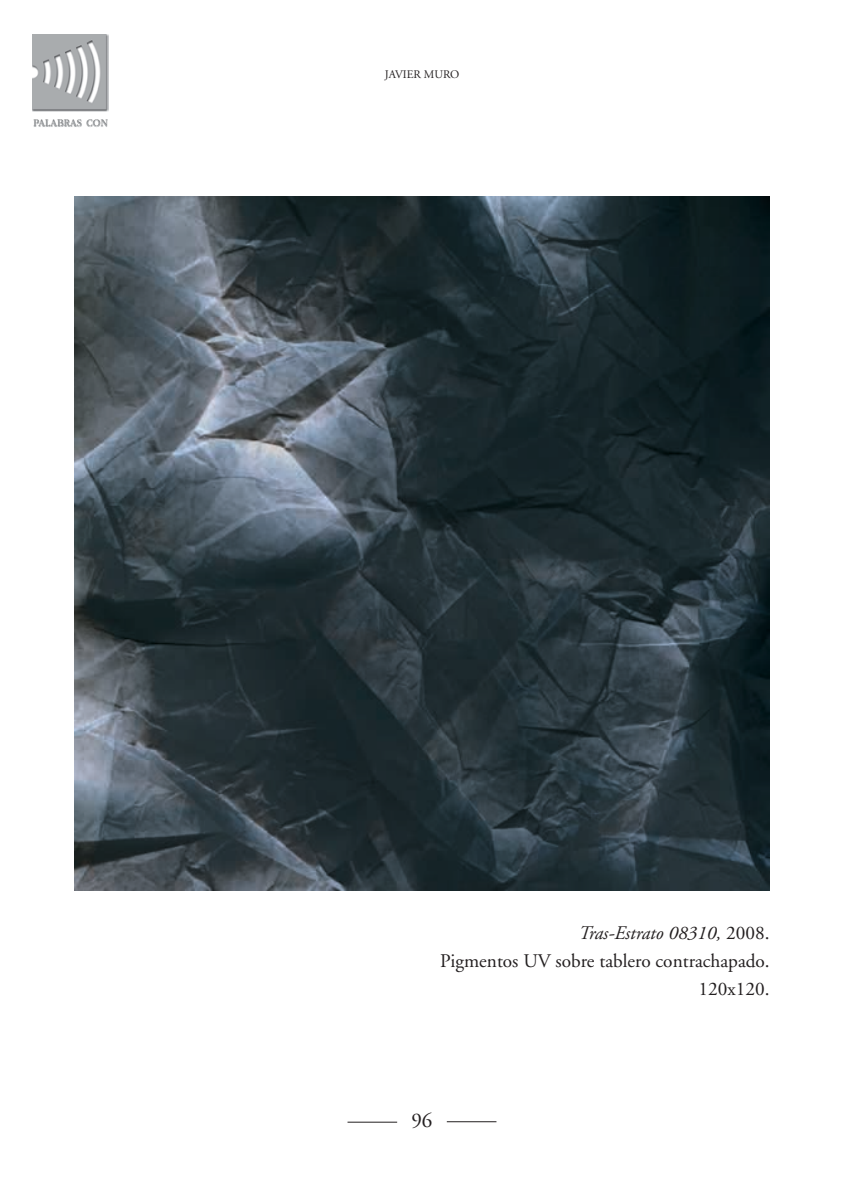
<style>
.page{position:relative;width:844px;height:1191px;background:#fff}
.page>*{position:absolute;margin:0;border:0;box-sizing:border-box;transform-origin:0 0}
.t1{font:21px "Adobe Garamond";color:#231f20}
.t2{font:19.25px/28px "Adobe Garamond";color:#231f20;text-align:right}
.t3{font:11.55px "Adobe Garamond";color:#231f20}
.t4{font:10.5px "ITC Garamond Std";letter-spacing:.005em;color:#6e7072;scale:.95 1}
.s1{font-style:italic}
</style>
<div class="page">
<hr style="left:347px;top:1121px;width:50px;height:1px;background:#231f20">
<hr style="left:446px;top:1121px;width:50px;height:1px;background:#231f20">
<img style="left:32px;top:35px;width:77px;height:76px">
<img style="left:74px;top:196px;width:695px;height:695px">
<p class="t4" style="left:33px;top:117px;width:80px">PALABRAS CON</p>
<p class="t3" style="left:384px;top:68px;width:76px">JAVIER MURO</p>
<p class="t2" style="left:440px;top:919px;width:331px"><span class="s1">Tras-Estrato 08310,</span> 2008.<br>Pigmentos UV sobre tablero contrachapado.<br>120x120.</p>
<p class="t1" style="left:411px;top:1109px;width:22px">96</p>
</div>
